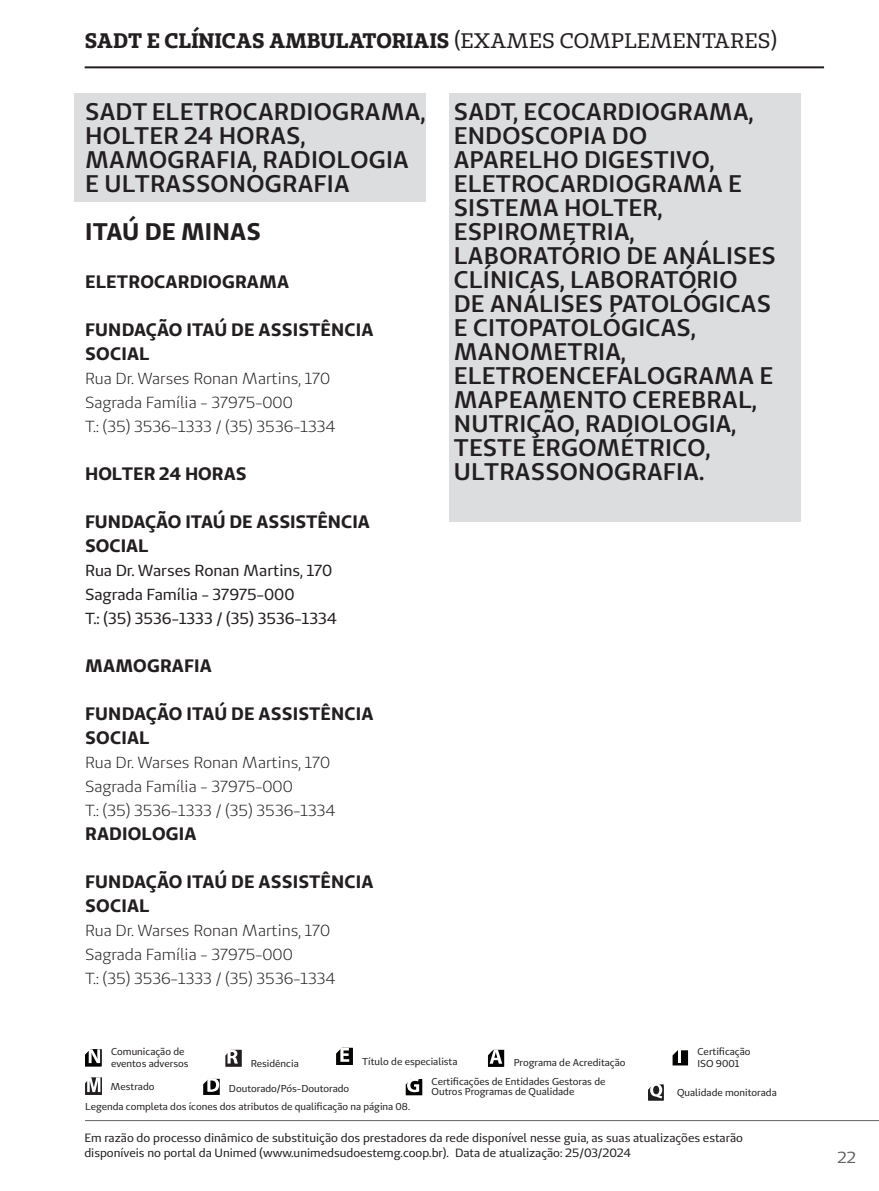
<style>
.page{position:relative;width:879px;height:1191px;background:#fff}
.page>*{position:absolute;margin:0;border:0;box-sizing:border-box;transform-origin:0 0}
.Tipo_de_Rede{font:600 24px/24px "Unimed Sans";letter-spacing:.01em;color:#231f20}
.t1{font:700 24px "Unimed Sans";letter-spacing:.01em;color:#231f20}
.t2{font:700 21px "Unimed Slab";letter-spacing:.01em;color:#231f20}
.Dados_do_Prestador{font:700 18px "Unimed Sans";letter-spacing:.01em;color:#231f20}
.t3{font:16px "Unimed Sans";color:#231f20}
.Dados_do_Prestador-2{font:16px "Unimed Sans";color:#231f20}
.t4{font:16px "Unimed Sans";color:#636366}
.t5{font:12px/14.4px "Unimed Sans";color:#231f20}
.t6{font:10px/12px "Unimed Sans";color:#231f20}
.s1{font-weight:400}
</style>
<div class="page">
<svg style="left:85px;top:1049px;width:16px;height:17px"></svg>
<svg style="left:225px;top:1049px;width:17px;height:17px"></svg>
<svg style="left:336px;top:1047px;width:17px;height:18px"></svg>
<svg style="left:406px;top:1079px;width:16px;height:16px"></svg>
<svg style="left:203px;top:1078px;width:17px;height:17px"></svg>
<svg style="left:672px;top:1050px;width:16px;height:15px"></svg>
<svg style="left:85px;top:1077px;width:17px;height:18px"></svg>
<svg style="left:488px;top:1049px;width:16px;height:17px"></svg>
<svg style="left:648px;top:1084px;width:15px;height:16px"></svg>
<hr style="left:85px;top:1120px;width:794px;height:1px;background:#636366">
<hr style="left:85px;top:66px;width:739px;height:2px;background:#231f20">
<div style="left:74px;top:93px;width:351px;height:108px;background:#dcdddf"></div>
<div style="left:449px;top:93px;width:351px;height:429px;background:#dcdddf"></div>
<p class="t2" style="left:85px;top:27px;width:693px">SADT E CLÍNICAS AMBULATORIAIS <span class="s1">(EXAMES COMPLEMENTARES)</span></p>
<p class="Tipo_de_Rede" style="left:85px;top:99px;width:342px">SADT ELETROCARDIOGRAMA,<br>HOLTER 24 HORAS,<br>MAMOGRAFIA, RADIOLOGIA<br>E ULTRASSONOGRAFIA</p>
<p class="t1" style="left:85px;top:216px;width:177px">ITAÚ DE MINAS</p>
<p class="Dados_do_Prestador" style="left:85px;top:270px;width:205px">ELETROCARDIOGRAMA</p>
<p class="Dados_do_Prestador" style="left:85px;top:318px;width:290px">FUNDAÇÃO ITAÚ DE ASSISTÊNCIA</p>
<p class="Dados_do_Prestador" style="left:85px;top:342px;width:66px">SOCIAL</p>
<p class="t3" style="left:85px;top:368px;width:247px">Rua Dr. Warses Ronan Martins, 170</p>
<p class="t3" style="left:85px;top:392px;width:209px">Sagrada Família - 37975-000</p>
<p class="t3" style="left:85px;top:416px;width:252px">T.: (35) 3536-1333 / (35) 3536-1334</p>
<p class="Dados_do_Prestador" style="left:85px;top:462px;width:163px">HOLTER 24 HORAS</p>
<p class="Dados_do_Prestador" style="left:85px;top:510px;width:286px">FUNDAÇÃO ITAÚ DE ASSISTÊNCIA</p>
<p class="Dados_do_Prestador" style="left:85px;top:534px;width:65px">SOCIAL</p>
<p class="Dados_do_Prestador-2" style="left:85px;top:560px;width:249px">Rua Dr. Warses Ronan Martins, 170</p>
<p class="Dados_do_Prestador-2" style="left:85px;top:584px;width:211px">Sagrada Família - 37975-000</p>
<p class="Dados_do_Prestador-2" style="left:85px;top:608px;width:253px">T.: (35) 3536-1333 / (35) 3536-1334</p>
<p class="Dados_do_Prestador" style="left:85px;top:654px;width:128px">MAMOGRAFIA</p>
<p class="Dados_do_Prestador" style="left:85px;top:702px;width:290px">FUNDAÇÃO ITAÚ DE ASSISTÊNCIA</p>
<p class="Dados_do_Prestador" style="left:85px;top:726px;width:66px">SOCIAL</p>
<p class="t3" style="left:85px;top:752px;width:247px">Rua Dr. Warses Ronan Martins, 170</p>
<p class="t3" style="left:85px;top:776px;width:209px">Sagrada Família - 37975-000</p>
<p class="t3" style="left:85px;top:800px;width:252px">T.: (35) 3536-1333 / (35) 3536-1334</p>
<p class="Dados_do_Prestador" style="left:85px;top:822px;width:113px">RADIOLOGIA</p>
<p class="Dados_do_Prestador" style="left:85px;top:870px;width:290px">FUNDAÇÃO ITAÚ DE ASSISTÊNCIA</p>
<p class="Dados_do_Prestador" style="left:85px;top:894px;width:66px">SOCIAL</p>
<p class="t3" style="left:85px;top:920px;width:247px">Rua Dr. Warses Ronan Martins, 170</p>
<p class="t3" style="left:85px;top:944px;width:209px">Sagrada Família - 37975-000</p>
<p class="t3" style="left:85px;top:968px;width:252px">T.: (35) 3536-1333 / (35) 3536-1334</p>
<p class="Tipo_de_Rede" style="left:454px;top:99px;width:301px">SADT, ECOCARDIOGRAMA,<br>ENDOSCOPIA DO<br>APARELHO DIGESTIVO,<br>ELETROCARDIOGRAMA E</p>
<p class="Tipo_de_Rede" style="left:454px;top:195px;width:324px">SISTEMA HOLTER,<br>ESPIROMETRIA,<br>LABORATÓRIO DE ANÁLISES<br>CLÍNICAS, LABORATÓRIO<br>DE ANÁLISES PATOLÓGICAS<br>E CITOPATOLÓGICAS,<br>MANOMETRIA,</p>
<p class="Tipo_de_Rede" style="left:454px;top:363px;width:321px">ELETROENCEFALOGRAMA E<br>MAPEAMENTO CEREBRAL,<br>NUTRIÇÃO, RADIOLOGIA,<br>TESTE ERGOMÉTRICO,<br>ULTRASSONOGRAFIA.</p>
<p class="t6" style="left:697px;top:1045px;width:54px">Certificação</p>
<p class="t6" style="left:111px;top:1045px;width:79px">Comunicação de eventos adversos</p>
<p class="t6" style="left:251px;top:1057px;width:50px">Residência</p>
<p class="t6" style="left:362px;top:1055px;width:97px">Título de especialista</p>
<p class="t6" style="left:229px;top:1082px;width:122px">Doutorado/Pós-Doutorado</p>
<p class="t6" style="left:431px;top:1076px;width:175px;line-height:10px">Certificações de Entidades Gestoras de<br>Outros Programas de Qualidade</p>
<p class="t6" style="left:514px;top:1056px;width:113px">Programa de Acreditação</p>
<p class="t6" style="left:697px;top:1057px;width:44px">ISO 9001</p>
<p class="t6" style="left:677px;top:1086px;width:101px">Qualidade monitorada</p>
<p class="t5" style="left:84px;top:1130px;width:660px">Em razão do processo dinâmico de substituição dos prestadores da rede disponível nesse guia, as suas atualizações estarão disponíveis no portal da Unimed (www.unimedsudoestemg.coop.br). Data de atualização: 25/03/2024</p>
<p class="t6" style="left:111px;top:1080px;width:45px">Mestrado</p>
<p class="t6" style="left:85px;top:1100px;width:326px">Legenda completa dos ícones dos atributos de qualificação na página 08.</p>
<p class="t4" style="left:837px;top:1146px;width:20px">22</p>
</div>
